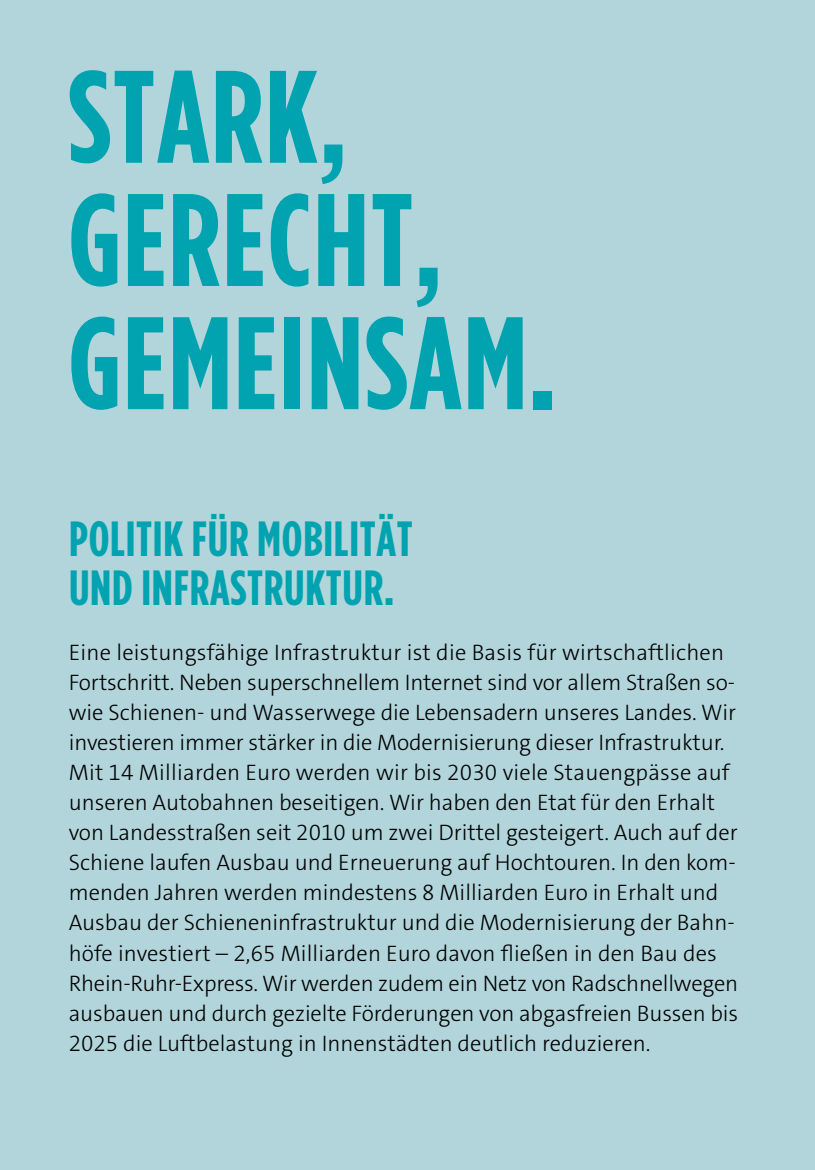
<style>
.page{position:relative;width:815px;height:1170px;background:#fff}
.page>*{position:absolute;margin:0;border:0;box-sizing:border-box;transform-origin:0 0}
.t1{font:700 131.25px/123px "Gotham Condensed";letter-spacing:.015em;color:#00a3af}
.t2{font:700 49.5px/49.5px "Gotham Condensed";letter-spacing:.015em;color:#00a3af}
.t3{font:300 22.5px/30px "SPD The Sans";color:#000}
</style>
<div class="page">
<div style="left:0;top:0;width:815px;height:1169px;background:#b2d5db"></div>
<h1 class="t1" style="left:68px;top:52px;width:490px">STARK,<br>GERECHT,<br>GEMEINSAM.</h1>
<h2 class="t2" style="left:69px;top:512px;width:345px">POLITIK FÜR MOBILITÄT<br>UND INFRASTRUKTUR.</h2>
<p class="t3" style="left:69px;top:638px;width:671px">Eine leistungsfähige Infrastruktur ist die Basis für wirtschaftlichen Fortschritt. Neben superschnellem Internet sind vor allem Straßen so&shy;wie Schienen- und Wasserwege die Lebensadern unseres Landes. Wir investieren immer stärker in die Modernisierung dieser Infrastruktur.<br>Mit 14 Milliarden Euro werden wir bis 2030 viele Stauengpässe auf unseren Autobahnen beseitigen. Wir haben den Etat für den Erhalt von Landesstraßen seit 2010 um zwei Drittel gesteigert. Auch auf der Schiene laufen Ausbau und Erneuerung auf Hochtouren. In den kom&shy;menden Jahren werden mindestens 8 Milliarden Euro in Erhalt und Ausbau der Schieneninfrastruktur und die Modernisierung der Bahn&shy;höfe investiert – 2,65 Milliarden Euro davon fließen in den Bau des Rhein-Ruhr-Express. Wir werden zudem ein Netz von Radschnellwegen ausbauen und durch gezielte Förderungen von abgasfreien Bussen bis 2025 die Luftbelastung in Innenstädten deutlich reduzieren.</p>
</div>
